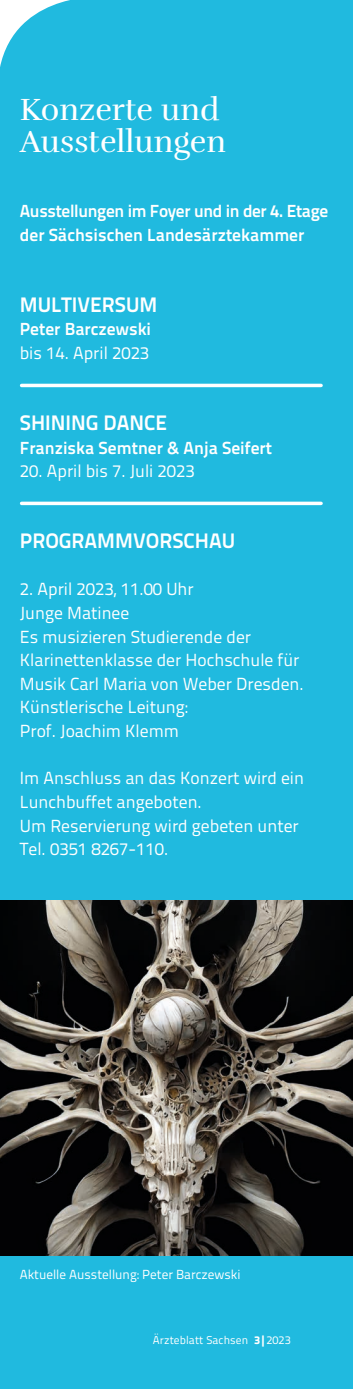
<style>
.page{position:relative;width:353px;height:1389px;background:#fff}
.page>*{position:absolute;margin:0;border:0;box-sizing:border-box;transform-origin:0 0}
.t1{font:31.5px/31.5px "Rufina";color:#fff}
.t2{font:700 21px "Titillium Text";color:#fff}
.t3{font:17.5px/23.6px "Titillium Text";color:#fff}
.t4{font:700 17.5px/23.6px "Titillium Text";color:#fff}
.t5{font:13.12px "Titillium Text";color:#fff}
.t6{font:11.38px "Titillium Text";letter-spacing:.01em;color:#fff}
.s1{font-weight:800}
</style>
<div class="page">
<div style="left:0;top:0;width:352px;height:1389px;background:#20badf"></div>
<hr style="left:22px;top:502px;width:298px;height:3px;background:#fff">
<hr style="left:22px;top:384px;width:298px;height:3px;background:#fff">
<img style="left:0;top:901px;width:352px;height:354px">
<h1 class="t1" style="left:20px;top:94px;width:207px">Konzerte und<br>Ausstellungen</h1>
<p class="t4" style="left:20px;top:198px;width:309px">Ausstellungen im Foyer und in der 4. Etage der Sächsischen Landesärztekammer</p>
<p class="t2" style="left:20px;top:288px;width:139px">MULTIVERSUM</p>
<p class="t4" style="left:20px;top:316px;width:133px">Peter Barczewski</p>
<p class="t3" style="left:20px;top:340px;width:131px">bis 14. April 2023</p>
<p class="t2" style="left:20px;top:406px;width:148px">SHINING DANCE</p>
<p class="t4" style="left:20px;top:435px;width:253px">Franziska Semtner &amp; Anja Seifert</p>
<p class="t3" style="left:20px;top:458px;width:176px">20. April bis 7. Juli 2023</p>
<p class="t2" style="left:20px;top:525px;width:216px">PROGRAMMVORSCHAU</p>
<p class="t3" style="left:20px;top:576px;width:285px">2. April 2023, 11.00 Uhr<br>Junge Matinee<br>Es musizieren Studierende der<br>Klarinettenklasse der Hochschule für<br>Musik Carl Maria von Weber Dresden.<br>Künstlerische Leitung:<br>Prof. Joachim Klemm</p>
<p class="t3" style="left:20px;top:765px;width:285px">Im Anschluss an das Konzert wird ein<br>Lunchbuffet angeboten.<br>Um Reservierung wird gebeten unter<br>Tel. 0351 8267-110.</p>
<p class="t5" style="left:20px;top:1265px;width:222px">Aktuelle Ausstellung: Peter Barczewski</p>
<p class="t6" style="left:153px;top:1332px;width:139px">Ärzteblatt Sachsen <span class="s1">3|</span>2023</p>
</div>
